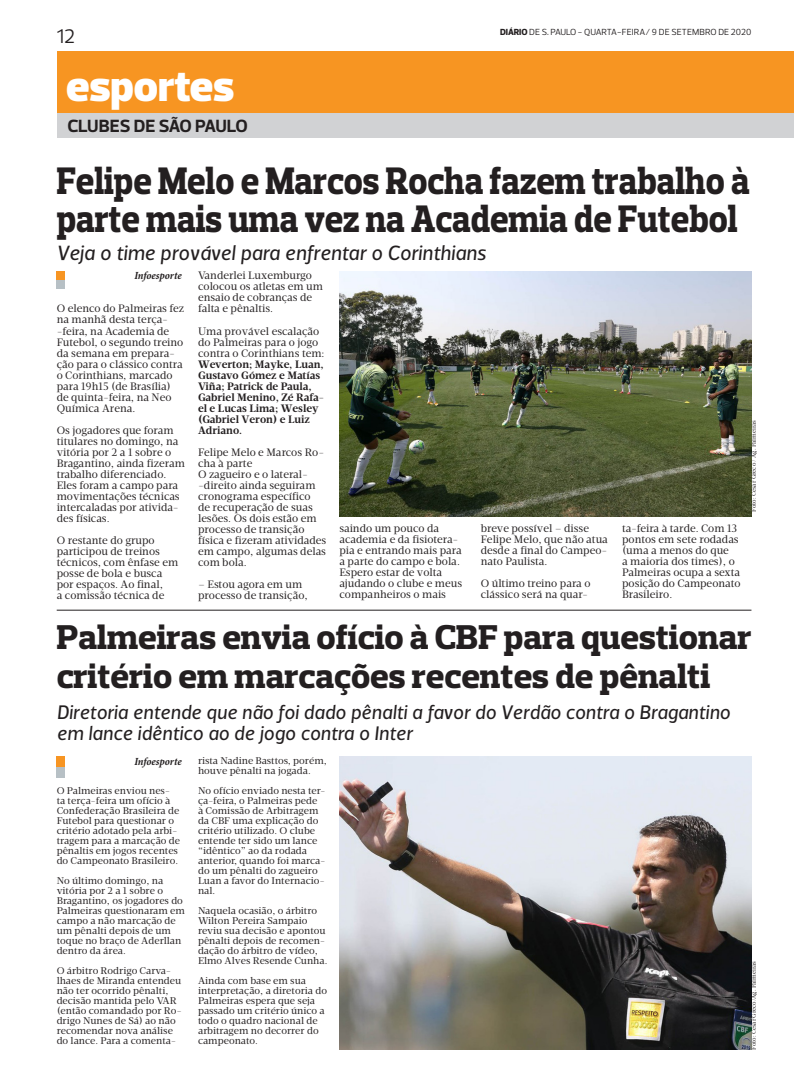
<style>
.page{position:relative;width:794px;height:1078px;background:#fff}
.page>*{position:absolute;margin:0;border:0;box-sizing:border-box;transform-origin:0 0}
.t1{font:900 44px "Prelo";color:#fff}
.t2{font:800 39px/38px "Prelo Slab";color:#231f20;scale:.89 1}
.t3{font:800 35px/39px "Prelo Slab";color:#231f20}
.t4{font:italic 21px "Velino Sans";color:#231f20}
.t5{font:italic 20px/21px "Velino Sans";color:#231f20}
.t6{font:20px "Prelo";color:#231f20}
.t7{font:700 18px "Prelo";letter-spacing:-.025em;color:#231f20}
.t8{font:11px/11px "Velino Text";color:#231f20}
.t9{font:700 11px/11px "Velino Text";color:#231f20}
.t10{font:italic 700 condensed 11px "Minion Pro";color:#231f20}
.t11{font:10px/10px "Velino Text";color:#231f20}
.t12{font:9px "Prelo";color:#231f20}
.t13{font:6px "Velino Text";color:#231f20}
.s1{font-weight:800}
.s2{font-weight:400}
</style>
<div class="page">
<div style="left:57px;top:51px;width:737px;height:62px;background:#f79522"></div>
<div style="left:57px;top:113px;width:737px;height:25px;background:#d1d2d4"></div>
<div style="left:57px;top:271px;width:8px;height:8px;background:#f79523"></div>
<div style="left:57px;top:280px;width:8px;height:9px;background:#b7c0c5"></div>
<div style="left:57px;top:756px;width:8px;height:10px;background:#f79523"></div>
<div style="left:57px;top:767px;width:8px;height:10px;background:#b7c0c5"></div>
<hr style="left:57px;top:609px;width:694px;height:1px;background:#231f20">
<img style="left:339px;top:271px;width:412px;height:245px">
<img style="left:339px;top:756px;width:412px;height:293px">
<h3 class="t6" style="left:57px;top:24px;width:20px">12</h3>
<h1 class="t1" style="left:66px;top:60px;width:170px">esportes</h1>
<p class="t12" style="left:500px;top:27px;width:253px"><span class="s1">DIÁRIO</span> DE S. PAULO - QUARTA-FEIRA/ 9 DE SETEMBRO DE 2020</p>
<p class="t7" style="left:67px;top:115px;width:182px">CLUBES DE SÃO PAULO</p>
<p class="t2" style="left:57px;top:161px;width:780px">Felipe Melo e Marcos Rocha fazem trabalho à parte mais uma vez na Academia de Futebol</p>
<p class="t4" style="left:57px;top:240px;width:431px">Veja o time provável para enfrentar o Corinthians</p>
<p class="t10" style="left:134px;top:268px;width:49px">Infoesporte</p>
<p class="t8" style="left:198px;top:270px;width:126px">Vanderlei Luxemburgo colocou os atletas em um ensaio de cobranças de falta e pênaltis.</p>
<p class="t9" style="left:198px;top:325px;width:128px"><span class="s2">Uma provável escalação do Palmeiras para o jogo contra o Corinthians tem:<br></span>Weverton; Mayke, Luan,<br>Gustavo Gómez e Matías<br>Viña; Patrick de Paula,<br>Gabriel Menino, Zé Rafa&shy;el e Lucas Lima; Wesley (Gabriel Veron) e Luiz<br>Adriano.</p>
<p class="t8" style="left:198px;top:446px;width:128px">Felipe Melo e Marcos Ro&shy;cha à parte</p>
<p class="t8" style="left:198px;top:468px;width:130px">O zagueiro e o lateral--direito ainda seguiram cronograma específico<br>de recuperação de suas lesões. Os dois estão em processo de transição física e fizeram atividades em campo, algumas delas com bola.</p>
<p class="t8" style="left:198px;top:578px;width:111px">– Estou agora em um processo de transição,</p>
<p class="t8" style="left:57px;top:303px;width:129px">O elenco do Palmeiras fez na manhã desta terça--feira, na Academia de<br>Futebol, o segundo treino da semana em prepara&shy;ção para o clássico contra o Corinthians, marcado para 19h15 (de Brasília) de quinta-feira, na Neo<br>Química Arena.</p>
<p class="t8" style="left:57px;top:424px;width:130px">Os jogadores que foram titulares no domingo, na vitória por 2 a 1 sobre o<br>Bragantino, ainda fizeram trabalho diferenciado.<br>Eles foram a campo para movimentações técnicas intercaladas por ativida&shy;des físicas.</p>
<p class="t8" style="left:57px;top:534px;width:123px">O restante do grupo participou de treinos técnicos, com ênfase em posse de bola e busca por espaços. Ao final,<br>a comissão técnica de</p>
<p class="t13" style="left:750px;top:511px;width:93px;rotate:-90deg">Foto: Cesar Greco / Ag. Palmeiras</p>
<p class="t8" style="left:339px;top:523px;width:124px">saindo um pouco da academia e da fisiotera&shy;pia e entrando mais para a parte do campo e bola.<br>Espero estar de volta ajudando o clube e meus companheiros o mais</p>
<p class="t8" style="left:481px;top:523px;width:129px">breve possível – disse<br>Felipe Melo, que não atua desde a final do Campeo&shy;nato Paulista.</p>
<p class="t8" style="left:622px;top:523px;width:120px">ta-feira à tarde. Com 13 pontos em sete rodadas (uma a menos do que<br>a maioria dos times), o<br>Palmeiras ocupa a sexta posição do Campeonato<br>Brasileiro.</p>
<p class="t8" style="left:481px;top:578px;width:111px">O último treino para o clássico será na quar-</p>
<p class="t3" style="left:57px;top:617px;width:696px">Palmeiras envia ofício à CBF para questionar critério em marcações recentes de pênalti</p>
<p class="t5" style="left:57px;top:701px;width:675px">Diretoria entende que não foi dado pênalti a favor do Verdão contra o Bragantino em lance idêntico ao de jogo contra o Inter</p>
<p class="t10" style="left:134px;top:753px;width:49px">Infoesporte</p>
<p class="t11" style="left:198px;top:755px;width:130px">rista Nadine Basttos, porém, houve pênalti na jogada.</p>
<p class="t11" style="left:198px;top:785px;width:129px">No ofício enviado nesta ter&shy;ça-feira, o Palmeiras pede<br>à Comissão de Arbitragem da CBF uma explicação do critério utilizado. O clube entende ter sido um lance “idêntico” ao da rodada anterior, quando foi marca&shy;do um pênalti do zagueiro<br>Luan a favor do Internacio&shy;nal.</p>
<p class="t11" style="left:198px;top:905px;width:131px">Naquela ocasião, o árbitro<br>Wilton Pereira Sampaio reviu sua decisão e apontou pênalti depois de recomen&shy;dação do árbitro de vídeo,<br>Elmo Alves Resende Cunha.</p>
<p class="t11" style="left:198px;top:975px;width:130px">Ainda com base em sua interpretação, a diretoria do<br>Palmeiras espera que seja passado um critério único a todo o quadro nacional de arbitragem no decorrer do campeonato.</p>
<p class="t11" style="left:57px;top:785px;width:125px">O Palmeiras enviou nes&shy;ta terça-feira um ofício à<br>Confederação Brasileira de<br>Futebol para questionar o critério adotado pela arbi&shy;tragem para a marcação de pênaltis em jogos recentes do Campeonato Brasileiro.</p>
<p class="t11" style="left:57px;top:875px;width:130px">No último domingo, na vitória por 2 a 1 sobre o<br>Bragantino, os jogadores do<br>Palmeiras questionaram em campo a não marcação de um pênalti depois de um toque no braço de Aderllan dentro da área.</p>
<p class="t11" style="left:57px;top:965px;width:127px">O árbitro Rodrigo Carva&shy;lhaes de Miranda entendeu não ter ocorrido pênalti, decisão mantida pelo VAR (então comandado por Ro&shy;drigo Nunes de Sá) ao não recomendar nova análise do lance. Para a comenta-</p>
<p class="t13" style="left:750px;top:1049px;width:90px;rotate:-90deg">Foto: Cesar Greco/Ag. Palmeiras</p>
</div>
